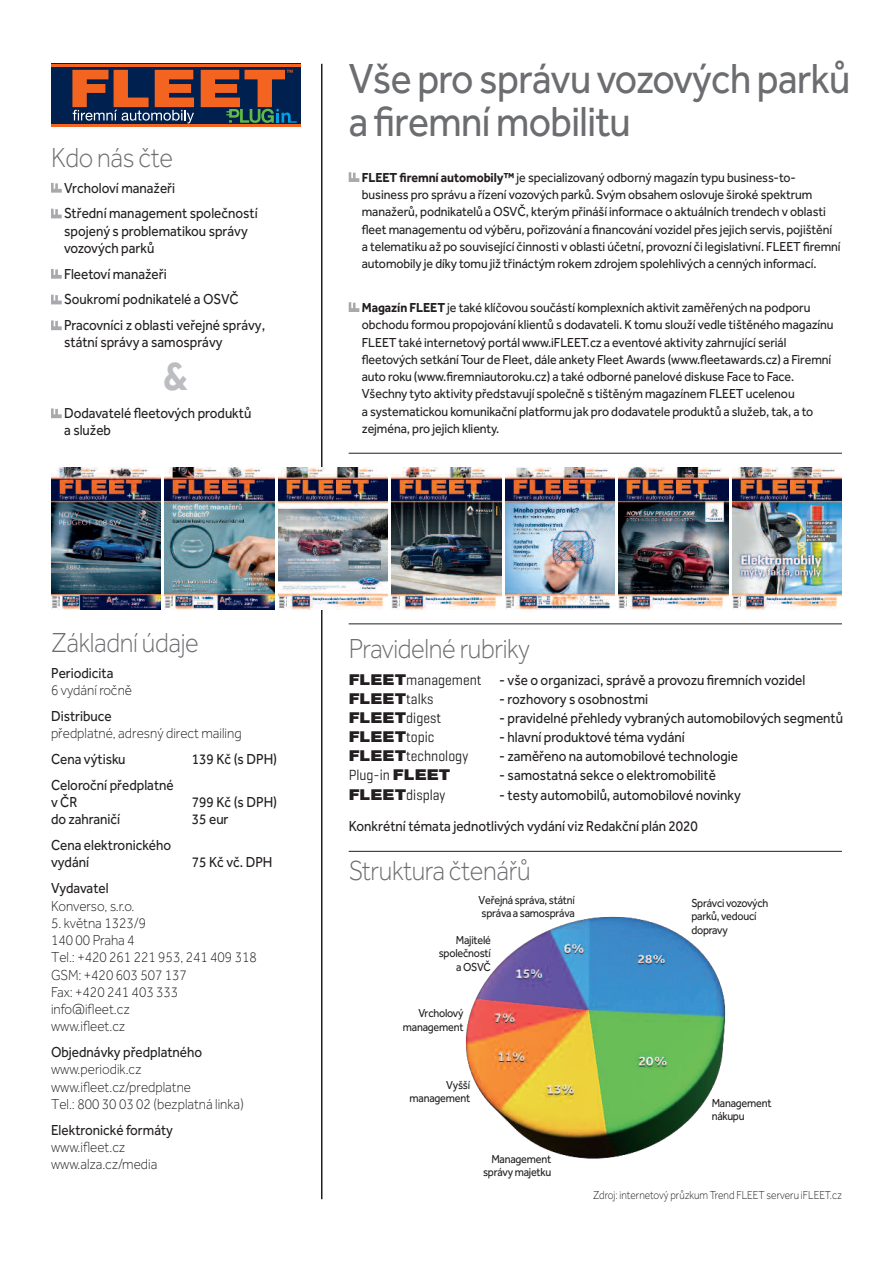
<style>
.page{position:relative;width:893px;height:1263px;background:#fff}
.page>*{position:absolute;margin:0;border:0;box-sizing:border-box;transform-origin:0 0}
.t1{font:43.5px/43.5px "Effra";letter-spacing:-.015em;color:#6c6d70;scale:.9 1}
.t2{font:700 40.5px "Effra";color:#bcbdc0;scale:.9 1}
.t3{font:300 28.5px "Effra";letter-spacing:-.015em;color:#6c6d70;scale:.9 1}
.t4{font:15px/17.2px "Effra";color:#231f20;scale:.9 1}
.t5{font:300 15px/17.2px "Effra";color:#231f20;scale:.9 1}
.t6{font:15px "Geogrotesque";color:#231f20;scale:.9 1}
.t7{font:900 15px "Helvetica Neue CEX";color:#231f20;scale:1.15 1}
.t8{font:13.5px/17.2px "Effra";letter-spacing:-.005em;color:#231f20;scale:.92 1}
.t9{font:12px/13.5px "Effra";letter-spacing:-.02em;color:#231f20;text-align:right;scale:.9 1}
.t10{font:300 12px "Effra";color:#231f20;scale:.85 1}
.s1{font-weight:700}
.s2{font-family:"Helvetica Neue CEX";font-weight:900}
.s3{font-family:"Geogrotesque"}
.s4{font-family:"Geogrotesque";font-weight:400}
</style>
<div class="page">
<svg style="left:51px;top:183px;width:11px;height:10px"></svg>
<svg style="left:51px;top:209px;width:11px;height:9px"></svg>
<svg style="left:51px;top:269px;width:11px;height:10px"></svg>
<svg style="left:51px;top:295px;width:11px;height:9px"></svg>
<svg style="left:51px;top:320px;width:11px;height:10px"></svg>
<svg style="left:51px;top:408px;width:11px;height:10px"></svg>
<svg style="left:51px;top:64px;width:249px;height:61px;fill:#00214f"></svg>
<hr style="left:51px;top:65px;width:249px;height:2px;background:#f36421">
<hr style="left:51px;top:125px;width:249px;height:2px;background:#f36421">
<svg style="left:349px;top:172px;width:10px;height:10px"></svg>
<svg style="left:349px;top:302px;width:10px;height:10px"></svg>
<hr style="left:321px;top:64px;width:1px;height:1135px;background:#231f20">
<img style="left:466px;top:916px;width:260px;height:243px">
<img style="left:51px;top:467px;width:110px;height:143px">
<img style="left:165px;top:467px;width:109px;height:143px">
<img style="left:278px;top:467px;width:110px;height:143px">
<img style="left:392px;top:467px;width:109px;height:143px">
<img style="left:505px;top:467px;width:110px;height:143px">
<img style="left:619px;top:467px;width:109px;height:143px">
<img style="left:732px;top:467px;width:110px;height:143px">
<hr style="left:349px;top:453px;width:493px;height:1px;background:#231f20">
<hr style="left:349px;top:623px;width:493px;height:1px;background:#231f20">
<hr style="left:349px;top:851px;width:493px;height:1px;background:#231f20">
<svg style="left:72px;top:70px;width:225px;height:53px"></svg>
<h3 class="t3" style="left:51px;top:141px;width:137px">Kdo nás čte</h3>
<p class="t4" style="left:64px;top:175px;width:217px;line-height:25.8px">Vrcholoví manažeři<br>Střední management společností</p>
<p class="t4" style="left:64px;top:222px;width:206px">spojený s problematikou správy vozových parků</p>
<p class="t4" style="left:64px;top:261px;width:225px;line-height:25.8px">Fleetoví manažeři<br>Soukromí podnikatelé a OSVČ<br>Pracovníci z oblasti veřejné správy,</p>
<p class="t4" style="left:64px;top:334px;width:178px">státní správy a samosprávy</p>
<h2 class="t2" style="left:164px;top:352px;width:28px">&amp;</h2>
<p class="t4" style="left:64px;top:404px;width:210px">Dodavatelé fleetových produktů a služeb</p>
<h1 class="t1" style="left:349px;top:56px;width:559px">Vše pro správu vozových parků a firemní mobilitu</h1>
<p class="t8" style="left:362px;top:169px;width:522px"><span class="s1">FLEET firemní automobily™</span> je specializovaný odborný magazín typu business-to&shy;business pro správu a řízení vozových parků. Svým obsahem oslovuje široké spektrum manažerů, podnikatelů a OSVČ, kterým přináší informace o aktuálních trendech v oblasti fleet managementu od výběru, pořizování a financování vozidel přes jejich servis, pojištění a telematiku až po související činnosti v oblasti účetní, provozní či legislativní. FLEET firemní automobily je díky tomu již třináctým rokem zdrojem spolehlivých a cenných informací.</p>
<p class="t8" style="left:362px;top:299px;width:514px"><span class="s1">Magazín FLEET</span> je také klíčovou součástí komplexních aktivit zaměřených na podporu obchodu formou propojování klientů s dodavateli. K tomu slouží vedle tištěného magazínu FLEET také internetový portál www.iFLEET.cz a eventové aktivity zahrnující seriál fleetových setkání Tour de Fleet, dále ankety Fleet Awards (www.fleetawards.cz) a Firemní auto roku (www.firemniautoroku.cz) a také odborné panelové diskuse Face to Face.<br>Všechny tyto aktivity představují společně s tištěným magazínem FLEET ucelenou<br>a systematickou komunikační platformu jak pro dodavatele produktů a služeb, tak, a to zejména, pro jejich klienty.</p>
<h3 class="t3" style="left:51px;top:627px;width:166px">Základní údaje</h3>
<p class="t4" style="left:51px;top:664px;width:71px">Periodicita</p>
<p class="t5" style="left:51px;top:682px;width:92px">6 vydání ročně</p>
<p class="t4" style="left:51px;top:707px;width:69px">Distribuce</p>
<p class="t5" style="left:51px;top:725px;width:213px">předplatné, adresný direct mailing</p>
<p class="t4" style="left:51px;top:750px;width:84px">Cena výtisku</p>
<p class="t4" style="left:192px;top:750px;width:96px">139 Kč (s DPH)</p>
<p class="t4" style="left:51px;top:776px;width:138px">Celoroční předplatné vČR</p>
<p class="t4" style="left:192px;top:793px;width:96px">799 Kč (s DPH)</p>
<p class="t4" style="left:51px;top:811px;width:78px">do zahraničí</p>
<p class="t4" style="left:192px;top:811px;width:42px">35 eur</p>
<p class="t4" style="left:51px;top:836px;width:135px">Cena elektronického vydání</p>
<p class="t4" style="left:192px;top:854px;width:91px">75 Kč vč. DPH</p>
<p class="t4" style="left:51px;top:879px;width:66px">Vydavatel</p>
<p class="t5" style="left:51px;top:897px;width:94px">Konverso, s.r.o.</p>
<p class="t5" style="left:51px;top:914px;width:230px">5. května 1323/9<br>140 00 Praha 4<br>Tel.: +420 261 221 953, 241 409 318<br>GSM: +420 603 507 137<br>Fax: +420 241 403 333 info@ifleet.cz<br>www.ifleet.cz</p>
<p class="t4" style="left:51px;top:1043px;width:169px">Objednávky předplatného</p>
<p class="t5" style="left:51px;top:1060px;width:216px">www.periodik.cz www.ifleet.cz/predplatne<br>Tel.: 800 30 03 02 (bezplatná linka)</p>
<p class="t4" style="left:51px;top:1121px;width:137px">Elektronické formáty</p>
<p class="t5" style="left:51px;top:1138px;width:120px">www.ifleet.cz www.alza.cz/media</p>
<h3 class="t3" style="left:349px;top:632px;width:203px">Pravidelné rubriky</h3>
<p class="t4" style="left:349px;top:671px;width:509px"><span class="s2">FLEET</span><span class="s3">management</span> - vše o organizaci, správě a provozu firemních vozidel</p>
<p class="t7" style="left:349px;top:693px;width:75px">FLEET<span class="s4">talks</span></p>
<p class="t4" style="left:499px;top:690px;width:167px">- rozhovory s osobnostmi</p>
<p class="t6" style="left:349px;top:713px;width:104px"><span class="s2">FLEET</span>digest</p>
<p class="t4" style="left:499px;top:709px;width:384px">- pravidelné přehledy vybraných automobilových segmentů</p>
<p class="t7" style="left:349px;top:732px;width:76px">FLEET<span class="s4">topic</span></p>
<p class="t4" style="left:499px;top:728px;width:208px">- hlavní produktové téma vydání</p>
<p class="t6" style="left:349px;top:751px;width:134px"><span class="s2">FLEET</span>technology</p>
<p class="t4" style="left:499px;top:748px;width:267px">- zaměřeno na automobilové technologie</p>
<p class="t6" style="left:349px;top:770px;width:115px">Plug-in <span class="s2">FLEET</span></p>
<p class="t4" style="left:499px;top:767px;width:242px">- samostatná sekce o elektromobilitě</p>
<p class="t6" style="left:349px;top:789px;width:109px"><span class="s2">FLEET</span>display</p>
<p class="t4" style="left:349px;top:778px;width:437px;line-height:31.5px;text-indent:151px">- testy automobilů, automobilové novinky<br>Konkrétní témata jednotlivých vydání viz Redakční plán 2020</p>
<h3 class="t3" style="left:349px;top:854px;width:204px">Struktura čtenářů</h3>
<p class="t9" style="left:691px;top:896px;width:87px;text-align:left">Správci vozových parků, vedoucí dopravy</p>
<p class="t9" style="left:479px;top:893px;width:108px;text-align:left">Veřejná správa, státní správa a samospráva</p>
<p class="t9" style="left:439px;top:933px;width:60px">Majitelé společností a OSVČ</p>
<p class="t9" style="left:403px;top:1006px;width:69px">Vrcholový management</p>
<p class="t9" style="left:410px;top:1078px;width:69px">Vyšší management</p>
<p class="t9" style="left:483px;top:1152px;width:77px">Management správy majetku</p>
<p class="t9" style="left:712px;top:1096px;width:68px;text-align:left">Management nákupu</p>
<p class="t10" style="left:593px;top:1188px;width:294px">Zdroj: internetový průzkum Trend FLEET serveru iFLEET.cz</p>
</div>
